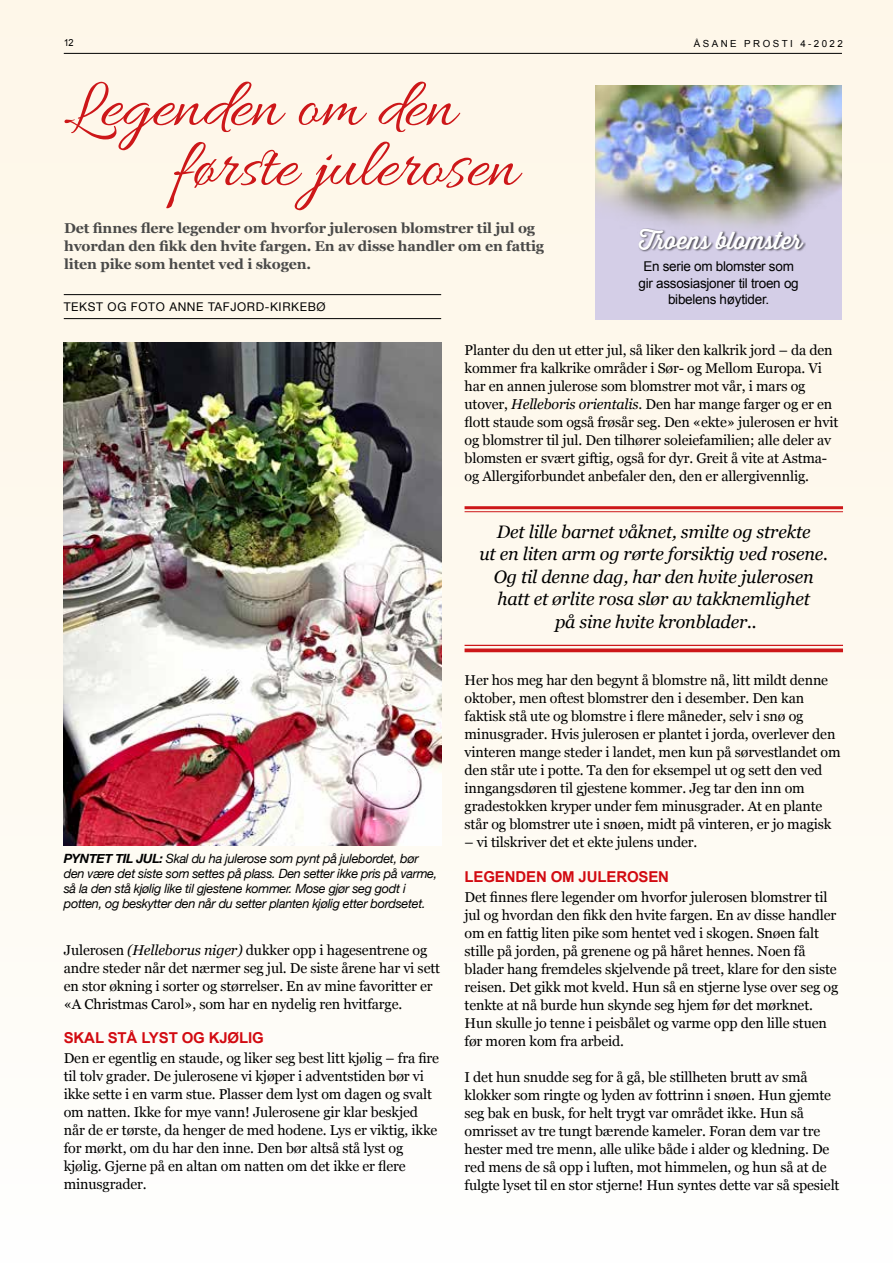
<style>
.page{position:relative;width:893px;height:1263px;background:#fefaf1}
.page>*{position:absolute;margin:0;border:0;box-sizing:border-box;transform-origin:0 0}
.t1{font:70.5px/60px "Allura";color:#cd1719}
.t2{font:24px "Thirsty Rough Reg";color:#fff}
.t3{font:italic 18px/22.5px "Georgia";letter-spacing:-.01em;color:#000;text-align:center}
.t4{font:700 15px "Arial";letter-spacing:-.01em;color:#d20a11}
.t5{font:14.25px/18px "Georgia";letter-spacing:-.01em;color:#000}
.t6{font:700 14.25px/18px "Georgia";letter-spacing:-.01em;color:#4a4a49}
.t7{font:13.5px/16.5px "Arial";letter-spacing:-.02em;color:#000;text-align:center}
.t8{font:italic 12.75px/15px "Helvetica Neue";letter-spacing:-.025em;color:#000}
.t9{font:12px "Helvetica Neue";letter-spacing:.05em;color:#000}
.t10{font:9.75px "Arial";letter-spacing:.25em;color:#000}
.t11{font:9.75px "Arial";letter-spacing:.25em;color:#000;scale:.95 1}
.s1{font-style:italic}
.s2{font-weight:700}
</style>
<div class="page">
<div style="left:595px;top:85px;width:247px;height:235px;background:#d4cee7"></div>
<img style="left:595px;top:85px;width:247px;height:143px">
<div style="left:638px;top:228px;width:168px;height:25px;background:#000;opacity:.65"></div>
<hr style="left:64px;top:294px;width:377px;height:1px;background:#000">
<hr style="left:64px;top:318px;width:377px;height:1px;background:#000">
<img style="left:64px;top:342px;width:377px;height:503px">
<hr style="left:465px;top:506px;width:378px;height:3px;background:#cd1719">
<hr style="left:465px;top:511px;width:378px;height:1px;background:#cd1719">
<hr style="left:465px;top:645px;width:378px;height:1px;background:#cd1719">
<svg style="left:465px;top:648px;width:378px;height:4px;fill:#cd1719"></svg>
<hr style="left:64px;top:53px;width:778px;height:1px;background:#000">
<p class="t11" style="left:64px;top:36px;width:12px">12</p>
<p class="t10" style="left:694px;top:37px;width:150px">ÅSANE PROSTI 4-2022</p>
<h1 class="t1" style="left:172px;top:81px;width:347px;text-indent:-108px">Legenden om den første julerosen</h1>
<p class="t6" style="left:64px;top:218px;width:482px">Det finnes flere legender om hvorfor julerosen blomstrer til jul og hvordan den fikk den hvite fargen. En av disse handler om en fattig liten pike som hentet ved i skogen.</p>
<p class="t9" style="left:64px;top:298px;width:263px">TEKST OG FOTO ANNE TAFJORD-KIRKEBØ</p>
<h2 class="t2" style="left:639px;top:223px;width:165px">Troens blomster</h2>
<p class="t7" style="left:638px;top:259px;width:162px">En serie om blomster som gir assosiasjoner til troen og bibelens høytider.</p>
<p class="t5" style="left:465px;top:341px;width:375px">Planter du den ut etter jul, så liker den kalkrik jord – da den kommer fra kalkrike områder i Sør- og Mellom Europa. Vi har en annen julerose som blomstrer mot vår, i mars og utover, <span class="s1">Helleboris orientalis</span>. Den har mange farger og er en flott staude som også frøsår seg. Den «ekte» julerosen er hvit og blomstrer til jul. Den tilhører soleiefamilien; alle deler av blomsten er svært giftig, også for dyr. Greit å vite at Astma&shy;og Allergiforbundet anbefaler den, den er allergivennlig.</p>
<p class="t8" style="left:64px;top:851px;width:375px"><span class="s2">PYNTET TIL JUL:</span> Skal du ha julerose som pynt på julebordet, bør den være det siste som settes på plass. Den setter ikke pris på varme, så la den stå kjølig like til gjestene kommer. Mose gjør seg godt i potten, og beskytter den når du setter planten kjølig etter bordsetet.</p>
<p class="t5" style="left:64px;top:940px;width:378px">Julerosen <span class="s1">(Helleborus niger)</span> dukker opp i hagesentrene og andre steder når det nærmer seg jul. De siste årene har vi sett en stor økning i sorter og størrelser. En av mine favoritter er «A Christmas Carol», som har en nydelig ren hvitfarge.</p>
<p class="t4" style="left:64px;top:1028px;width:202px">SKAL STÅ LYST OG KJØLIG</p>
<p class="t5" style="left:64px;top:1049px;width:377px">Den er egentlig en staude, og liker seg best litt kjølig – fra fire til tolv grader. De julerosene vi kjøper i adventstiden bør vi ikke sette i en varm stue. Plasser dem lyst om dagen og svalt om natten. Ikke for mye vann! Julerosene gir klar beskjed når de er tørste, da henger de med hodene. Lys er viktig, ikke for mørkt, om du har den inne. Den bør altså stå lyst og kjølig. Gjerne på en altan om natten om det ikke er flere minusgrader.</p>
<p class="t3" style="left:479px;top:519px;width:350px">Det lille barnet våknet, smilte og strekte<br>ut en liten arm og rørte forsiktig ved rosene.<br>Og til denne dag, har den hvite julerosen hatt et ørlite rosa slør av takknemlighet<br>på sine hvite kronblader..</p>
<p class="t5" style="left:465px;top:671px;width:378px">Her hos meg har den begynt å blomstre nå, litt mildt denne oktober, men oftest blomstrer den i desember. Den kan faktisk stå ute og blomstre i flere måneder, selv i snø og minusgrader. Hvis julerosen er plantet i jorda, overlever den vinteren mange steder i landet, men kun på sørvestlandet om den står ute i potte. Ta den for eksempel ut og sett den ved inngangsdøren til gjestene kommer. Jeg tar den inn om gradestokken kryper under fem minusgrader. At en plante står og blomstrer ute i snøen, midt på vinteren, er jo magisk</p>
<p class="t5" style="left:465px;top:833px;width:234px">– vi tilskriver det et ekte julens under.</p>
<p class="t4" style="left:465px;top:867px;width:206px">LEGENDEN OM JULEROSEN</p>
<p class="t5" style="left:465px;top:887px;width:375px">Det finnes flere legender om hvorfor julerosen blomstrer til jul og hvordan den fikk den hvite fargen. En av disse handler om en fattig liten pike som hentet ved i skogen. Snøen falt stille på jorden, på grenene og på håret hennes. Noen få blader hang fremdeles skjelvende på treet, klare for den siste reisen. Det gikk mot kveld. Hun så en stjerne lyse over seg og tenkte at nå burde hun skynde seg hjem før det mørknet.<br>Hun skulle jo tenne i peisbålet og varme opp den lille stuen før moren kom fra arbeid.</p>
<p class="t5" style="left:465px;top:1067px;width:376px">I det hun snudde seg for å gå, ble stillheten brutt av små klokker som ringte og lyden av fottrinn i snøen. Hun gjemte seg bak en busk, for helt trygt var området ikke. Hun så omrisset av tre tungt bærende kameler. Foran dem var tre hester med tre menn, alle ulike både i alder og kledning. De red mens de så opp i luften, mot himmelen, og hun så at de fulgte lyset til en stor stjerne! Hun syntes dette var så spesielt</p>
</div>
